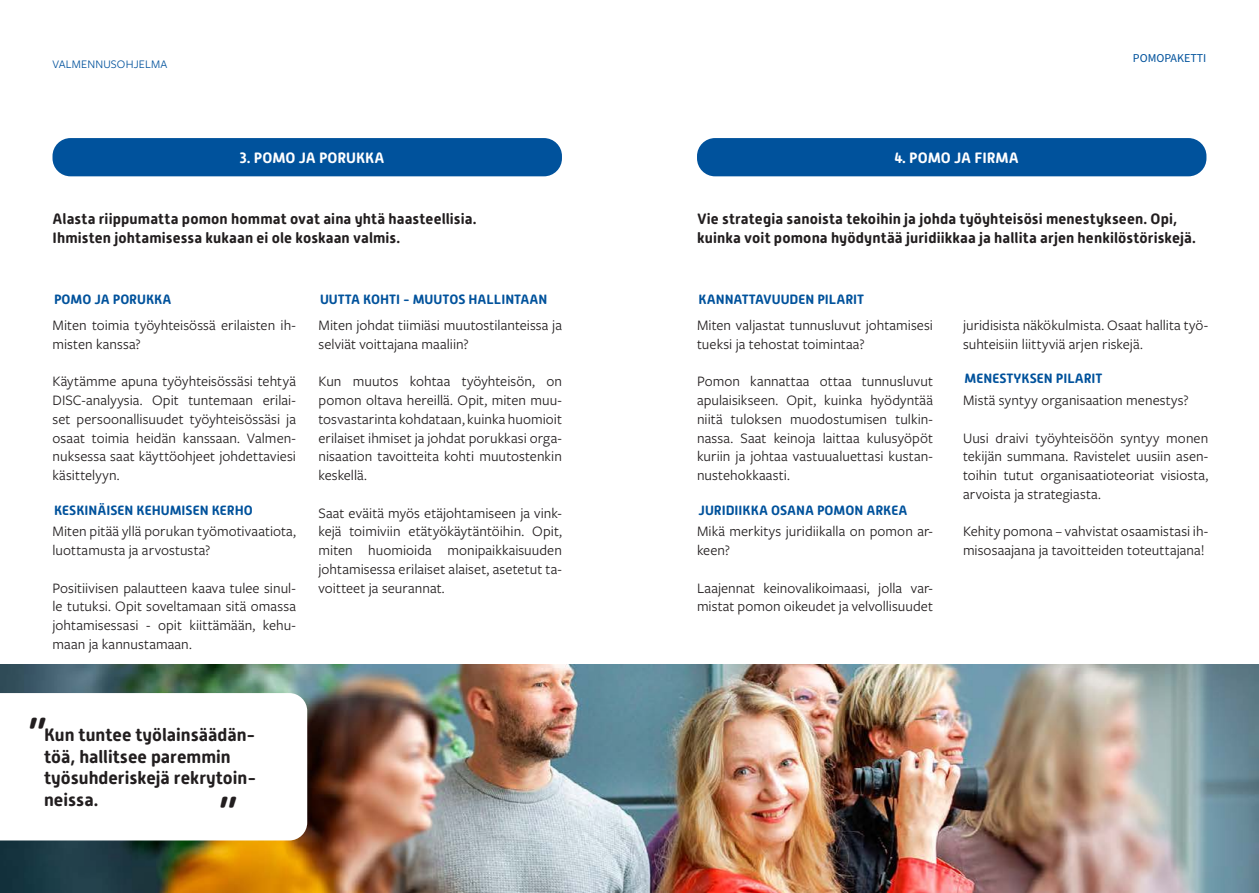
<style>
.page{position:relative;width:1259px;height:893px;background:#fff}
.page>*{position:absolute;margin:0;border:0;box-sizing:border-box;transform-origin:0 0}
.t1{font:700 43.5px "Alwyn New Rounded";color:#221e1f}
.Paksu_lainaus{font:700 18px/21.6px "Alwyn New Rounded";color:#221e1f}
.Sisäsivut_-_LEIPIS_-_vasen_tasaus_-_9_2_{font:15px/18.8px "Freight Sans Pro";letter-spacing:.005em;color:#221e1f}
.Ingressi_sin__palkkien_alle{font:700 15px/19.5px "Alwyn New Rounded";letter-spacing:.01em;color:#221e1f}
.Sisäsivut_-_sinisen_laatikon_otsikko_H2{font:700 15px "Alwyn New Rounded";color:#fff}
.Sisäsivut_-_Pieni_väliotsikko_SIN_H3{font:700 13.5px "Alwyn New Rounded";color:#00529c}
.t2{font:12px "Freight Sans Pro";letter-spacing:.015em;color:#00529c}
.t3{font:12px "Source Sans Pro";color:#00529c}
</style>
<div class="page">
<div style="left:52px;top:138px;width:510px;height:38px;background:#00529c;border-radius:18px"></div>
<img style="left:0;top:664px;width:1259px;height:229px">
<svg style="left:0;top:693px;width:307px;height:147px"></svg>
<div style="left:697px;top:138px;width:509px;height:38px;background:#00529c;border-radius:18px"></div>
<p class="t2" style="left:52px;top:56px;width:116px">VALMENNUSOHJELMA</p>
<h2 class="Sisäsivut_-_sinisen_laatikon_otsikko_H2" style="left:240px;top:149px;width:146px">3. POMO JA PORUKKA</h2>
<p class="Ingressi_sin__palkkien_alle" style="left:52px;top:209px;width:425px">Alasta riippumatta pomon hommat ovat aina yhtä haasteellisia.<br>Ihmisten johtamisessa kukaan ei ole koskaan valmis.</p>
<h3 class="Sisäsivut_-_Pieni_väliotsikko_SIN_H3" style="left:54px;top:291px;width:119px">POMO JA PORUKKA</h3>
<p class="Sisäsivut_-_LEIPIS_-_vasen_tasaus_-_9_2_" style="left:52px;top:315px;width:245px">Miten toimia työyhteisössä erilaisten ih&shy;misten kanssa?</p>
<p class="Sisäsivut_-_LEIPIS_-_vasen_tasaus_-_9_2_" style="left:52px;top:371px;width:245px;text-align:justify">Käytämme apuna työyhteisössäsi tehtyä DISC-analyysia. Opit tuntemaan erilai&shy;set persoonallisuudet työyhteisössäsi ja osaat toimia heidän kanssaan. Valmen&shy;nuksessa saat käyttöohjeet johdettaviesi käsittelyyn.</p>
<h3 class="Sisäsivut_-_Pieni_väliotsikko_SIN_H3" style="left:54px;top:502px;width:200px">KESKINÄISEN KEHUMISEN KERHO</h3>
<p class="Sisäsivut_-_LEIPIS_-_vasen_tasaus_-_9_2_" style="left:52px;top:521px;width:245px">Miten pitää yllä porukan työmotivaatiota, luottamusta ja arvostusta?</p>
<p class="Sisäsivut_-_LEIPIS_-_vasen_tasaus_-_9_2_" style="left:52px;top:578px;width:245px;text-align:justify">Positiivisen palautteen kaava tulee sinul&shy;le tutuksi. Opit soveltamaan sitä omassa johtamisessasi - opit kiittämään, kehu&shy;maan ja kannustamaan.</p>
<h3 class="Sisäsivut_-_Pieni_väliotsikko_SIN_H3" style="left:320px;top:291px;width:229px">UUTTA KOHTI - MUUTOS HALLINTAAN</h3>
<p class="Sisäsivut_-_LEIPIS_-_vasen_tasaus_-_9_2_" style="left:318px;top:315px;width:245px">Miten johdat tiimiäsi muutostilanteissa ja selviät voittajana maaliin?</p>
<p class="Sisäsivut_-_LEIPIS_-_vasen_tasaus_-_9_2_" style="left:318px;top:371px;width:245px;text-align:justify">Kun muutos kohtaa työyhteisön, on pomon oltava hereillä. Opit, miten muu&shy;tosvastarinta kohdataan, kuinka huomioit erilaiset ihmiset ja johdat porukkasi orga&shy;nisaation tavoitteita kohti muutostenkin keskellä.</p>
<p class="Sisäsivut_-_LEIPIS_-_vasen_tasaus_-_9_2_" style="left:318px;top:503px;width:245px;text-align:justify">Saat eväitä myös etäjohtamiseen ja vink&shy;kejä toimiviin etätyökäytäntöihin. Opit, miten huomioida monipaikkaisuuden johtamisessa erilaiset alaiset, asetetut ta&shy;voitteet ja seurannat.</p>
<h1 class="t1" style="left:28px;top:707px;width:22px">”</h1>
<p class="Paksu_lainaus" style="left:44px;top:724px;width:214px">Kun tuntee työlainsäädän&shy;töä, hallitsee paremmin työsuhderiskejä rekrytoin&shy;neissa.</p>
<h1 class="t1" style="left:218px;top:786px;width:22px">”</h1>
<h2 class="Sisäsivut_-_sinisen_laatikon_otsikko_H2" style="left:894px;top:149px;width:126px">4. POMO JA FIRMA</h2>
<p class="t3" style="left:1133px;top:50px;width:75px">POMOPAKETTI</p>
<p class="Ingressi_sin__palkkien_alle" style="left:697px;top:209px;width:500px">Vie strategia sanoista tekoihin ja johda työyhteisösi menestykseen. Opi, kuinka voit pomona hyödyntää juridiikkaa ja hallita arjen henkilöstöriskejä.</p>
<h3 class="Sisäsivut_-_Pieni_väliotsikko_SIN_H3" style="left:698px;top:291px;width:167px">KANNATTAVUUDEN PILARIT</h3>
<p class="Sisäsivut_-_LEIPIS_-_vasen_tasaus_-_9_2_" style="left:697px;top:315px;width:237px">Miten valjastat tunnusluvut johtamisesi tueksi ja tehostat toimintaa?</p>
<p class="Sisäsivut_-_LEIPIS_-_vasen_tasaus_-_9_2_" style="left:697px;top:371px;width:237px;text-align:justify">Pomon kannattaa ottaa tunnusluvut apulaisikseen. Opit, kuinka hyödyntää niitä tuloksen muodostumisen tulkin&shy;nassa. Saat keinoja laittaa kulusyöpöt kuriin ja johtaa vastuualuettasi kustan&shy;nustehokkaasti.</p>
<h3 class="Sisäsivut_-_Pieni_väliotsikko_SIN_H3" style="left:698px;top:502px;width:210px">JURIDIIKKA OSANA POMON ARKEA</h3>
<p class="Sisäsivut_-_LEIPIS_-_vasen_tasaus_-_9_2_" style="left:697px;top:521px;width:237px">Mikä merkitys juridiikalla on pomon ar&shy;keen?</p>
<p class="Sisäsivut_-_LEIPIS_-_vasen_tasaus_-_9_2_" style="left:697px;top:578px;width:237px">Laajennat keinovalikoimaasi, jolla var&shy;mistat pomon oikeudet ja velvollisuudet</p>
<p class="Sisäsivut_-_LEIPIS_-_vasen_tasaus_-_9_2_" style="left:963px;top:315px;width:247px">juridisista näkökulmista. Osaat hallita työ&shy;suhteisiin liittyviä arjen riskejä.</p>
<h3 class="Sisäsivut_-_Pieni_väliotsikko_SIN_H3" style="left:964px;top:371px;width:140px">MENESTYKSEN PILARIT</h3>
<p class="Sisäsivut_-_LEIPIS_-_vasen_tasaus_-_9_2_" style="left:963px;top:390px;width:227px">Mistä syntyy organisaation menestys?</p>
<p class="Sisäsivut_-_LEIPIS_-_vasen_tasaus_-_9_2_" style="left:963px;top:428px;width:247px;text-align:justify">Uusi draivi työyhteisöön syntyy monen tekijän summana. Ravistelet uusiin asen&shy;toihin tutut organisaatioteoriat visiosta, arvoista ja strategiasta.</p>
<p class="Sisäsivut_-_LEIPIS_-_vasen_tasaus_-_9_2_" style="left:963px;top:521px;width:247px">Kehity pomona – vahvistat osaamistasi ih&shy;misosaajana ja tavoitteiden toteuttajana!</p>
</div>
